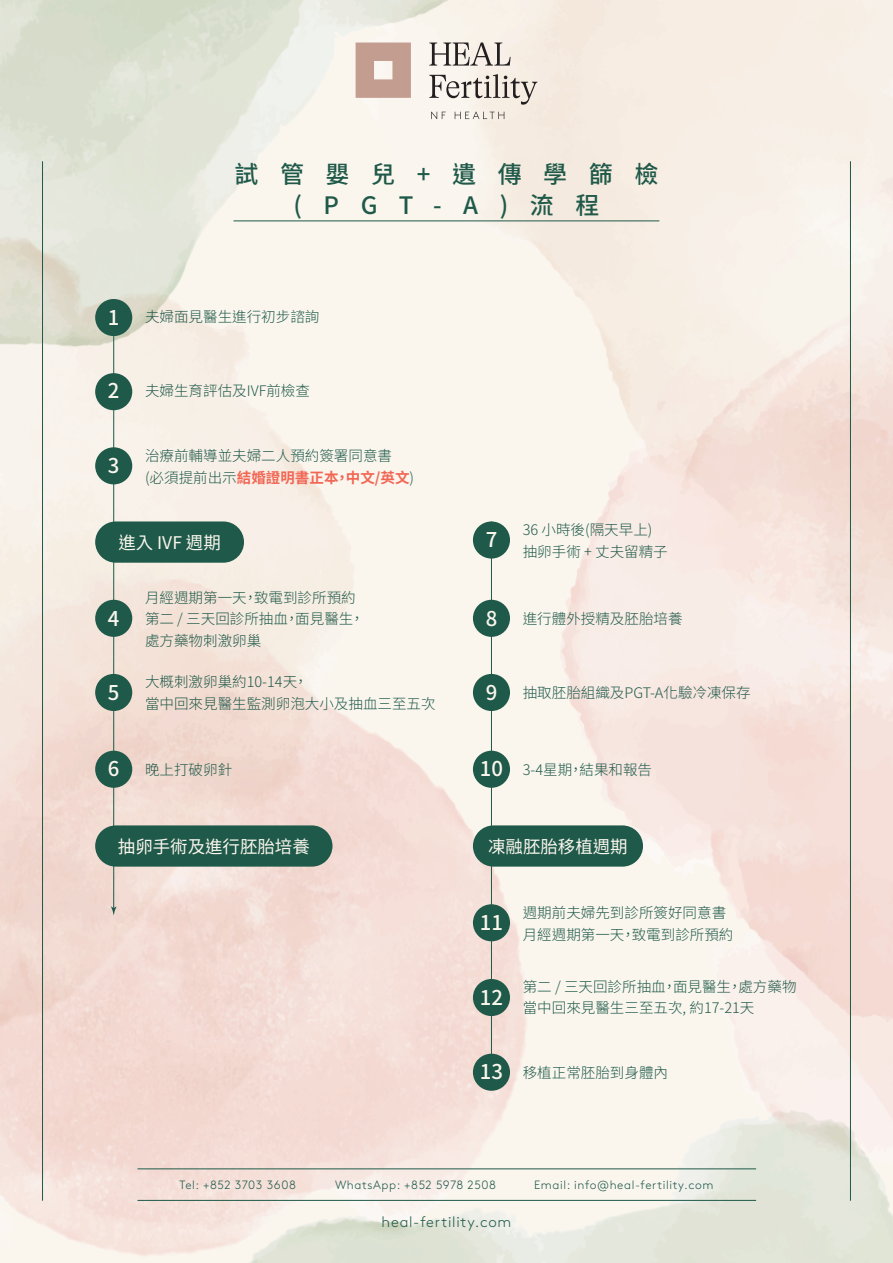
<style>
.page{position:relative;width:893px;height:1263px;background:#fff}
.page>*{position:absolute;margin:0;border:0;box-sizing:border-box;transform-origin:0 0}
.t1{font:500 24px/31.5px "Noto Sans CJ Ktc";letter-spacing:.9em;color:#1f5949;text-align:center}
.t2{font:500 20.4px "Noto Sans CJ Ktc";color:#faf6ee}
.t3{font:17.4px "Noto Sans CJ Ktc";color:#faf6ee}
.t4{font:300 15px "Brown";letter-spacing:.05em;color:#1f5949}
.t5{font:300 14.55px/21.8px "Noto Sans CJ Ktc";color:#1f5949}
.t6{font:300 12px "Brown";letter-spacing:.05em;color:#1f5949}
.s1{font-weight:700;color:#f26654}
.s2{font-weight:500;font-size:20.4px;color:#faf6ee}
</style>
<div class="page">
<img style="left:0;top:0;width:893px;height:1263px">
<hr style="left:42px;top:162px;width:1px;height:1038px;background:#1f5949">
<hr style="left:850px;top:162px;width:1px;height:1038px;background:#1f5949">
<svg style="left:356px;top:43px;width:55px;height:55px;background:#caa79c"></svg>
<svg style="left:429px;top:43px;width:82px;height:23px;background:#bfb9b4"></svg>
<svg style="left:429px;top:74px;width:108px;height:31px"></svg>
<svg style="left:431px;top:112px;width:15px;height:7px"></svg>
<svg style="left:455px;top:112px;width:49px;height:7px"></svg>
<hr style="left:138px;top:1168px;width:618px;height:1px;background:#1f5949">
<hr style="left:138px;top:1200px;width:618px;height:1px;background:#1f5949">
<hr style="left:234px;top:220px;width:425px;height:1px;background:#1f5949">
<hr style="left:113px;top:336px;width:1px;height:573px;background:#1f5949">
<svg style="left:111px;top:906px;width:5px;height:9px"></svg>
<div style="left:95px;top:299px;width:37px;height:37px;background:#1f5949;border-radius:50%"></div>
<div style="left:95px;top:373px;width:37px;height:37px;background:#1f5949;border-radius:50%"></div>
<div style="left:95px;top:447px;width:37px;height:37px;background:#1f5949;border-radius:50%"></div>
<div style="left:95px;top:600px;width:37px;height:37px;background:#1f5949;border-radius:50%"></div>
<div style="left:95px;top:674px;width:37px;height:37px;background:#1f5949;border-radius:50%"></div>
<div style="left:95px;top:521px;width:149px;height:42px;background:#1f5949;border-radius:21px"></div>
<div style="left:95px;top:751px;width:37px;height:37px;background:#1f5949;border-radius:50%"></div>
<div style="left:95px;top:825px;width:237px;height:42px;background:#1f5949;border-radius:21px"></div>
<hr style="left:491px;top:521px;width:1px;height:564px;background:#1f5949">
<div style="left:473px;top:1054px;width:37px;height:37px;background:#1f5949;border-radius:50%"></div>
<div style="left:473px;top:904px;width:37px;height:37px;background:#1f5949;border-radius:50%"></div>
<div style="left:473px;top:979px;width:37px;height:37px;background:#1f5949;border-radius:50%"></div>
<div style="left:473px;top:825px;width:170px;height:42px;background:#1f5949;border-radius:21px"></div>
<div style="left:473px;top:521px;width:37px;height:37px;background:#1f5949;border-radius:50%"></div>
<div style="left:473px;top:600px;width:37px;height:37px;background:#1f5949;border-radius:50%"></div>
<div style="left:473px;top:674px;width:37px;height:37px;background:#1f5949;border-radius:50%"></div>
<div style="left:473px;top:751px;width:37px;height:37px;background:#1f5949;border-radius:50%"></div>
<h1 class="t1" style="left:234px;top:159px;width:426px">試管嬰兒+遺傳學篩檢(PGT-A)流程</h1>
<h2 class="t2" style="left:108px;top:306px;width:13px">1</h2>
<h2 class="t2" style="left:108px;top:379px;width:13px">2</h2>
<h2 class="t2" style="left:108px;top:454px;width:13px">3</h2>
<p class="t5" style="left:145px;top:306px;width:176px">夫婦面見醫生進行初步諮詢</p>
<p class="t5" style="left:145px;top:380px;width:167px">夫婦生育評估及IVF前檢查</p>
<p class="t5" style="left:145px;top:445px;width:271px">治療前輔導並夫婦二人預約簽署同意書<br>(必須提前出示<span class="s1">結婚證明書正本，中文/英文</span>)</p>
<p class="t3" style="left:118px;top:533px;width:104px">進入 IVF 週期</p>
<h2 class="t2" style="left:486px;top:528px;width:13px">7</h2>
<p class="t5" style="left:523px;top:519px;width:147px">36 小時後(隔天早上)抽卵手術 + 丈夫留精子</p>
<h2 class="t2" style="left:108px;top:607px;width:13px">4</h2>
<h2 class="t2" style="left:108px;top:681px;width:13px">5</h2>
<p class="t5" style="left:145px;top:587px;width:221px">月經週期第一天，致電到診所預約第二 / 三天回診所抽血，面見醫生，處方藥物刺激卵巢</p>
<p class="t5" style="left:145px;top:671px;width:292px">大概刺激卵巢約10-14天，<br>當中回來見醫生監測卵泡大小及抽血三至五次</p>
<h2 class="t2" style="left:486px;top:607px;width:13px">8</h2>
<p class="t5" style="left:523px;top:608px;width:161px">進行體外授精及胚胎培養</p>
<h2 class="t2" style="left:486px;top:681px;width:13px">9</h2>
<p class="t5" style="left:523px;top:682px;width:229px">抽取胚胎組織及PGT-A化驗冷凍保存</p>
<h2 class="t2" style="left:108px;top:757px;width:13px">6</h2>
<p class="t5" style="left:145px;top:759px;width:89px">晚上打破卵針</p>
<p class="t5" style="left:480px;top:759px;width:174px"><span class="s2">10</span> 3-4星期，結果和報告</p>
<p class="t3" style="left:118px;top:837px;width:193px">抽卵手術及進行胚胎培養</p>
<p class="t3" style="left:488px;top:837px;width:141px">凍融胚胎移植週期</p>
<h2 class="t2" style="left:480px;top:911px;width:25px">11</h2>
<p class="t5" style="left:523px;top:902px;width:212px">週期前夫婦先到診所簽好同意書月經週期第一天，致電到診所預約</p>
<h2 class="t2" style="left:480px;top:986px;width:25px">12</h2>
<p class="t5" style="left:523px;top:976px;width:275px">第二 / 三天回診所抽血，面見醫生，處方藥物當中回來見醫生三至五次, 約17-21天</p>
<p class="t5" style="left:480px;top:1062px;width:190px"><span class="s2">13</span> 移植正常胚胎到身體內</p>
<p class="t6" style="left:180px;top:1176px;width:118px">Tel: +852 3703 3608</p>
<p class="t6" style="left:335px;top:1176px;width:163px">WhatsApp: +852 5978 2508</p>
<p class="t6" style="left:534px;top:1176px;width:181px">Email: info@heal-fertility.com</p>
<p class="t4" style="left:382px;top:1210px;width:131px">heal-fertility.com</p>
</div>
